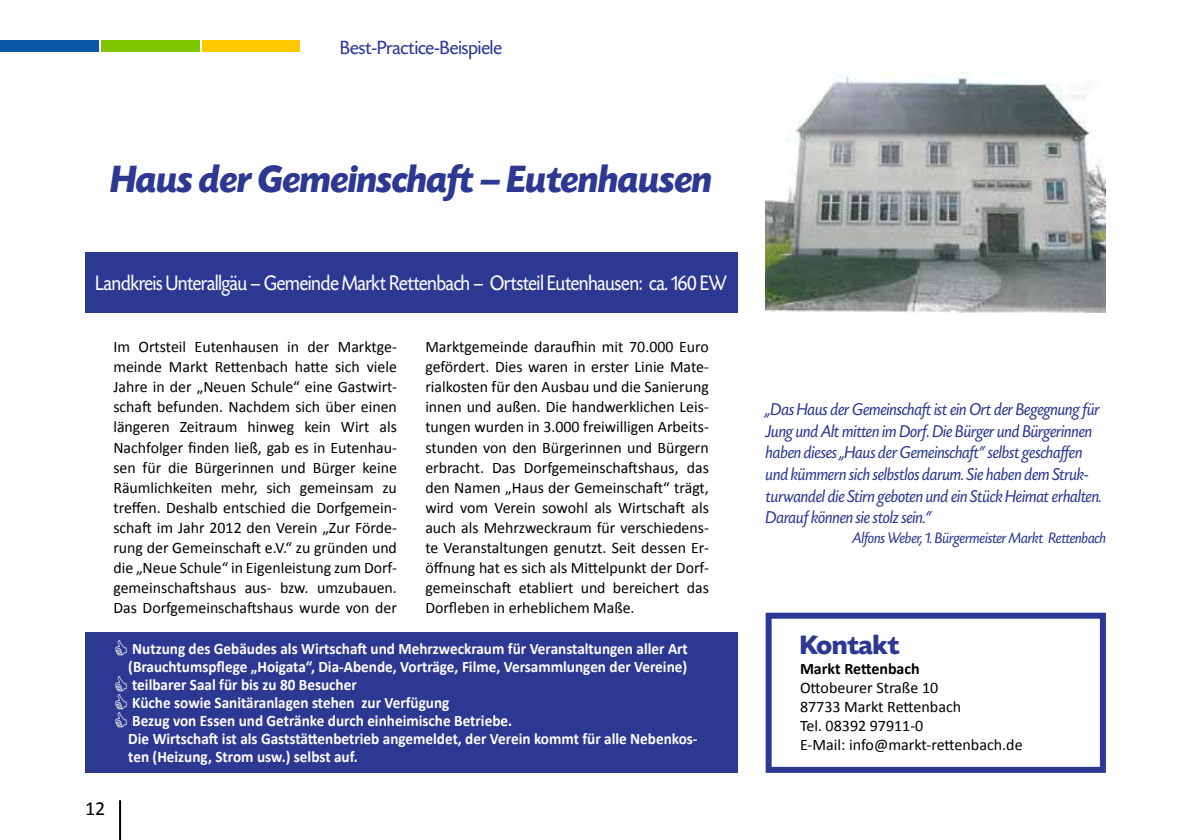
<style>
.page{position:relative;width:1191px;height:840px;background:#fff}
.page>*{position:absolute;margin:0;border:0;box-sizing:border-box;transform-origin:0 0}
.t1{font:italic 700 40px "Today SHOP";color:#2d3892}
.t2{font:700 28px "Today SHOP";color:#2d3892}
.t3{font:22px "Today SHOP";color:#fff;scale:.89 1}
.t4{font:20px "Today SHOP";color:#2d3892}
.t5{font:20px "Calibri";color:#000}
.t6{font:italic 18px/21.6px "Today SHOP";color:#2d3892}
.t7{font:16px/20px "Calibri";color:#000;text-align:justify}
.t8{font:700 16px/18px "Calibri";color:#fff;scale:.95 1}
.t9{font:italic 16px "Today SHOP";color:#2d3892}
.t10{font:700 16px "Calibri";color:#000}
</style>
<div class="page">
<hr style="left:119px;top:799px;width:2px;height:40px;background:#000">
<div style="left:0;top:40px;width:98px;height:12px;background:#0d57a7"></div>
<div style="left:101px;top:40px;width:98px;height:12px;background:#80c700"></div>
<div style="left:202px;top:40px;width:97px;height:12px;background:#fdc900"></div>
<img style="left:765px;top:72px;width:341px;height:240px">
<div style="left:85px;top:252px;width:652px;height:60px;background:#2d3892"></div>
<div style="left:85px;top:632px;width:652px;height:140px;background:#2d3892"></div>
<div style="left:765px;top:612px;width:341px;height:160px;border:6px solid #2d3892"></div>
<p class="t4" style="left:340px;top:37px;width:163px">Best-Practice-Beispiele</p>
<h1 class="t1" style="left:110px;top:158px;width:603px">Haus der Gemeinschaft – Eutenhausen</h1>
<h3 class="t3" style="left:96px;top:271px;width:711px">Landkreis Unterallgäu – Gemeinde Markt Rettenbach – Ortsteil Eutenhausen: ca. 160 EW</h3>
<p class="t7" style="left:113px;top:336px;width:285px">Im Ortsteil Eutenhausen in der Marktge&shy;meinde Markt Rettenbach hatte sich viele Jahre in der „Neuen Schule“ eine Gastwirt&shy;schaft befunden. Nachdem sich über einen längeren Zeitraum hinweg kein Wirt als Nachfolger finden ließ, gab es in Eutenhau&shy;sen für die Bürgerinnen und Bürger keine Räumlichkeiten mehr, sich gemeinsam zu treffen. Deshalb entschied die Dorfgemein&shy;schaft im Jahr 2012 den Verein „Zur Förde&shy;rung der Gemeinschaft e.V.“ zu gründen und die „Neue Schule“ in Eigenleistung zum Dorf&shy;gemeinschaftshaus aus- bzw. umzubauen.<br>Das Dorfgemeinschaftshaus wurde von der</p>
<p class="t7" style="left:425px;top:336px;width:285px">Marktgemeinde daraufhin mit 70.000 Euro gefördert. Dies waren in erster Linie Mate&shy;rialkosten für den Ausbau und die Sanierung innen und außen. Die handwerklichen Leis&shy;tungen wurden in 3.000 freiwilligen Arbeits&shy;stunden von den Bürgerinnen und Bürgern erbracht. Das Dorfgemeinschaftshaus, das den Namen „Haus der Gemeinschaft“ trägt, wird vom Verein sowohl als Wirtschaft als auch als Mehrzweckraum für verschiedens&shy;te Veranstaltungen genutzt. Seit dessen Er&shy;öffnung hat es sich als Mittelpunkt der Dorf&shy;gemeinschaft etabliert und bereichert das Dorfleben in erheblichem Maße.</p>
<p class="t8" style="left:128px;top:639px;width:601px">Nutzung des Gebäudes als Wirtschaft und Mehrzweckraum für Veranstaltungen aller Art (Brauchtumspflege „Hoigata“, Dia-Abende, Vorträge, Filme, Versammlungen der Vereine) teilbarer Saal für bis zu 80 Besucher<br>Küche sowie Sanitäranlagen stehen zur Verfügung<br>Bezug von Essen und Getränke durch einheimische Betriebe.<br>Die Wirtschaft ist als Gaststättenbetrieb angemeldet, der Verein kommt für alle Nebenkos&shy;ten (Heizung, Strom usw.) selbst auf.</p>
<h2 class="t2" style="left:800px;top:630px;width:101px">Kontakt</h2>
<p class="t6" style="left:765px;top:399px;width:337px">„Das Haus der Gemeinschaft ist ein Ort der Begegnung für Jung und Alt mitten im Dorf. Die Bürger und Bürgerinnen haben dieses „Haus der Gemeinschaft“ selbst geschaffen und kümmern sich selbstlos darum. Sie haben dem Struk&shy;turwandel die Stirn geboten und ein Stück Heimat erhalten.<br>Darauf können sie stolz sein.“</p>
<p class="t9" style="left:852px;top:528px;width:255px">Alfons Weber, 1. Bürgermeister Markt Rettenbach</p>
<p class="t10" style="left:800px;top:657px;width:121px">Markt Rettenbach</p>
<p class="t7" style="left:800px;top:676px;width:224px;line-height:19.2px;text-align:left">Ottobeurer Straße 10<br>87733 Markt Rettenbach<br>Tel. 08392 97911-0<br>E-Mail: info@markt-rettenbach.de</p>
<p class="t5" style="left:85px;top:795px;width:22px">12</p>
</div>
